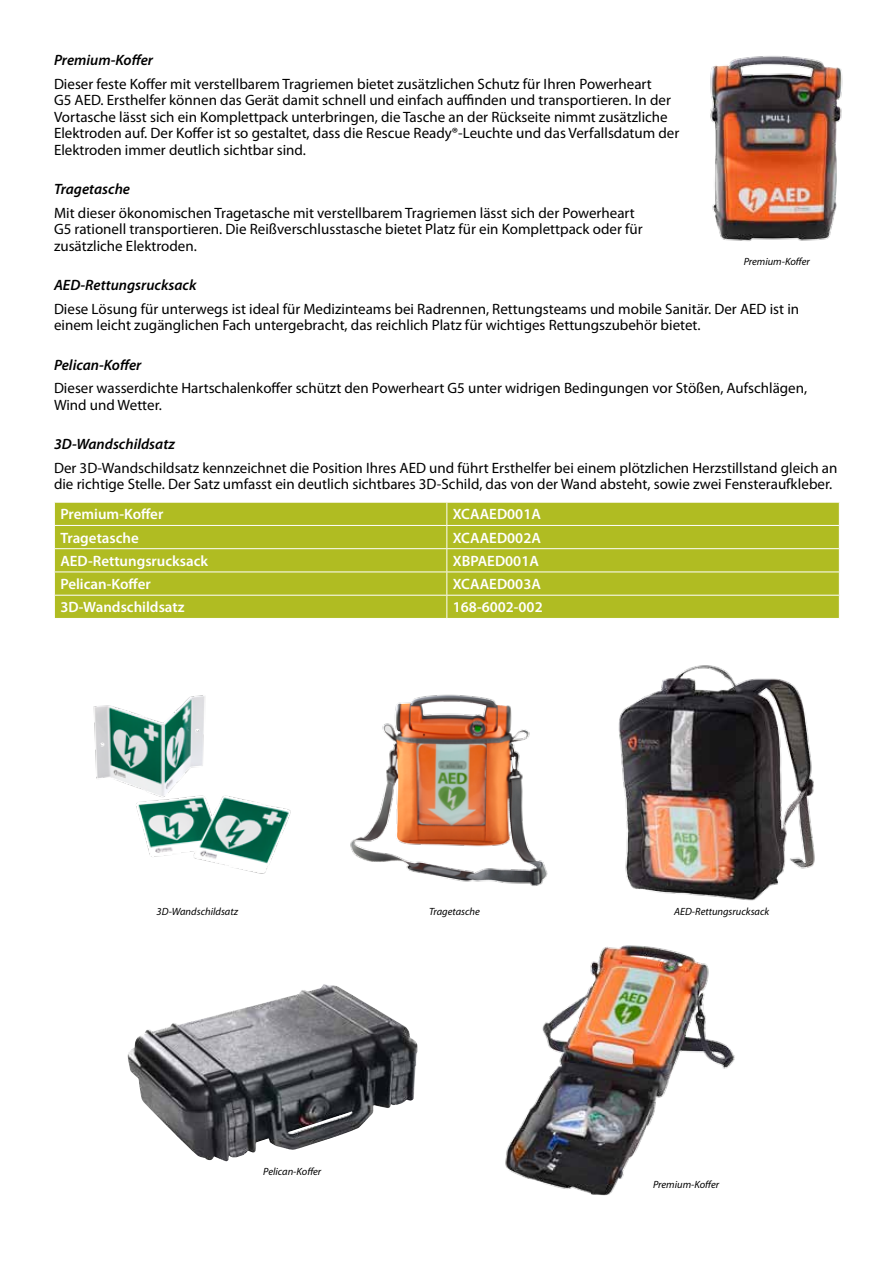
<style>
.page{position:relative;width:893px;height:1263px;background:#fff}
.page>*{position:absolute;margin:0;border:0;box-sizing:border-box;transform-origin:0 0}
.t1{font:15px/16.5px "Myriad Pro";color:#000}
.t2{font:600 15px "Myriad Pro";color:#fff}
.t3{font:italic 600 15px "Myriad Pro";color:#000}
.t4{font:italic 10.5px "Myriad Pro";color:#000}
</style>
<div class="page">
<div style="left:55px;top:503px;width:784px;height:115px;background:#b0bc22"></div>
<hr style="left:54px;top:525px;width:393px;height:1px;background:#fff">
<hr style="left:447px;top:525px;width:393px;height:1px;background:#fff">
<hr style="left:54px;top:548px;width:393px;height:1px;background:#fff">
<hr style="left:447px;top:548px;width:393px;height:1px;background:#fff">
<hr style="left:54px;top:572px;width:393px;height:1px;background:#fff">
<hr style="left:447px;top:572px;width:393px;height:1px;background:#fff">
<svg style="left:54px;top:503px;width:1px;height:115px"></svg>
<svg style="left:446px;top:503px;width:1px;height:115px"></svg>
<svg style="left:839px;top:503px;width:1px;height:115px"></svg>
<hr style="left:54px;top:595px;width:393px;height:1px;background:#fff">
<hr style="left:447px;top:595px;width:393px;height:1px;background:#fff">
<img style="left:710px;top:56px;width:133px;height:185px">
<img style="left:618px;top:665px;width:197px;height:236px">
<img style="left:350px;top:694px;width:198px;height:192px">
<img style="left:93px;top:695px;width:198px;height:179px">
<img style="left:505px;top:945px;width:230px;height:250px">
<img style="left:128px;top:984px;width:289px;height:177px">
<p class="t3" style="left:54px;top:51px;width:101px">Premium-Koffer</p>
<p class="t1" style="left:54px;top:75px;width:627px">Dieser feste Koffer mit verstellbarem Tragriemen bietet zusätzlichen Schutz für Ihren Powerheart<br>G5 AED. Ersthelfer können das Gerät damit schnell und einfach auffinden und transportieren. In der Vortasche lässt sich ein Komplettpack unterbringen, die Tasche an der Rückseite nimmt zusätzliche Elektroden auf. Der Koffer ist so gestaltet, dass die Rescue Ready®-Leuchte und das Verfallsdatum der Elektroden immer deutlich sichtbar sind.</p>
<p class="t3" style="left:54px;top:180px;width:78px">Tragetasche</p>
<p class="t1" style="left:54px;top:204px;width:590px">Mit dieser ökonomischen Tragetasche mit verstellbarem Tragriemen lässt sich der Powerheart<br>G5 rationell transportieren. Die Reißverschlusstasche bietet Platz für ein Komplettpack oder für zusätzliche Elektroden.</p>
<p class="t3" style="left:54px;top:276px;width:144px">AED-Rettungsrucksack</p>
<p class="t1" style="left:54px;top:300px;width:747px">Diese Lösung für unterwegs ist ideal für Medizinteams bei Radrennen, Rettungsteams und mobile Sanitär. Der AED ist in einem leicht zugänglichen Fach untergebracht, das reichlich Platz für wichtiges Rettungszubehör bietet.</p>
<p class="t3" style="left:54px;top:355px;width:89px">Pelican-Koffer</p>
<p class="t1" style="left:54px;top:379px;width:755px">Dieser wasserdichte Hartschalenkoffer schützt den Powerheart G5 unter widrigen Bedingungen vor Stößen, Aufschlägen,<br>Wind und Wetter.</p>
<p class="t3" style="left:54px;top:435px;width:122px">3D-Wandschildsatz</p>
<p class="t1" style="left:54px;top:459px;width:785px">Der 3D-Wandschildsatz kennzeichnet die Position Ihres AED und führt Ersthelfer bei einem plötzlichen Herzstillstand gleich an die richtige Stelle. Der Satz umfasst ein deutlich sichtbares 3D-Schild, das von der Wand absteht, sowie zwei Fensteraufkleber.</p>
<p class="t2" style="left:60px;top:505px;width:104px">Premium-Koffer</p>
<p class="t2" style="left:453px;top:505px;width:90px">XCAAED001A</p>
<p class="t2" style="left:60px;top:528px;width:80px">Tragetasche</p>
<p class="t2" style="left:453px;top:528px;width:90px">XCAAED002A</p>
<p class="t2" style="left:60px;top:551px;width:149px">AED-Rettungsrucksack</p>
<p class="t2" style="left:453px;top:551px;width:88px">XBPAED001A</p>
<p class="t2" style="left:60px;top:575px;width:92px">Pelican-Koffer</p>
<p class="t2" style="left:453px;top:575px;width:90px">XCAAED003A</p>
<p class="t2" style="left:60px;top:598px;width:126px">3D-Wandschildsatz</p>
<p class="t2" style="left:453px;top:598px;width:91px">168-6002-002</p>
<p class="t4" style="left:744px;top:255px;width:68px">Premium-Koffer</p>
<p class="t4" style="left:157px;top:905px;width:83px">3D-Wandschildsatz</p>
<p class="t4" style="left:429px;top:905px;width:52px">Tragetasche</p>
<p class="t4" style="left:674px;top:905px;width:97px">AED-Rettungsrucksack</p>
<p class="t4" style="left:263px;top:1165px;width:60px">Pelican-Koffer</p>
<p class="t4" style="left:653px;top:1178px;width:68px">Premium-Koffer</p>
</div>
